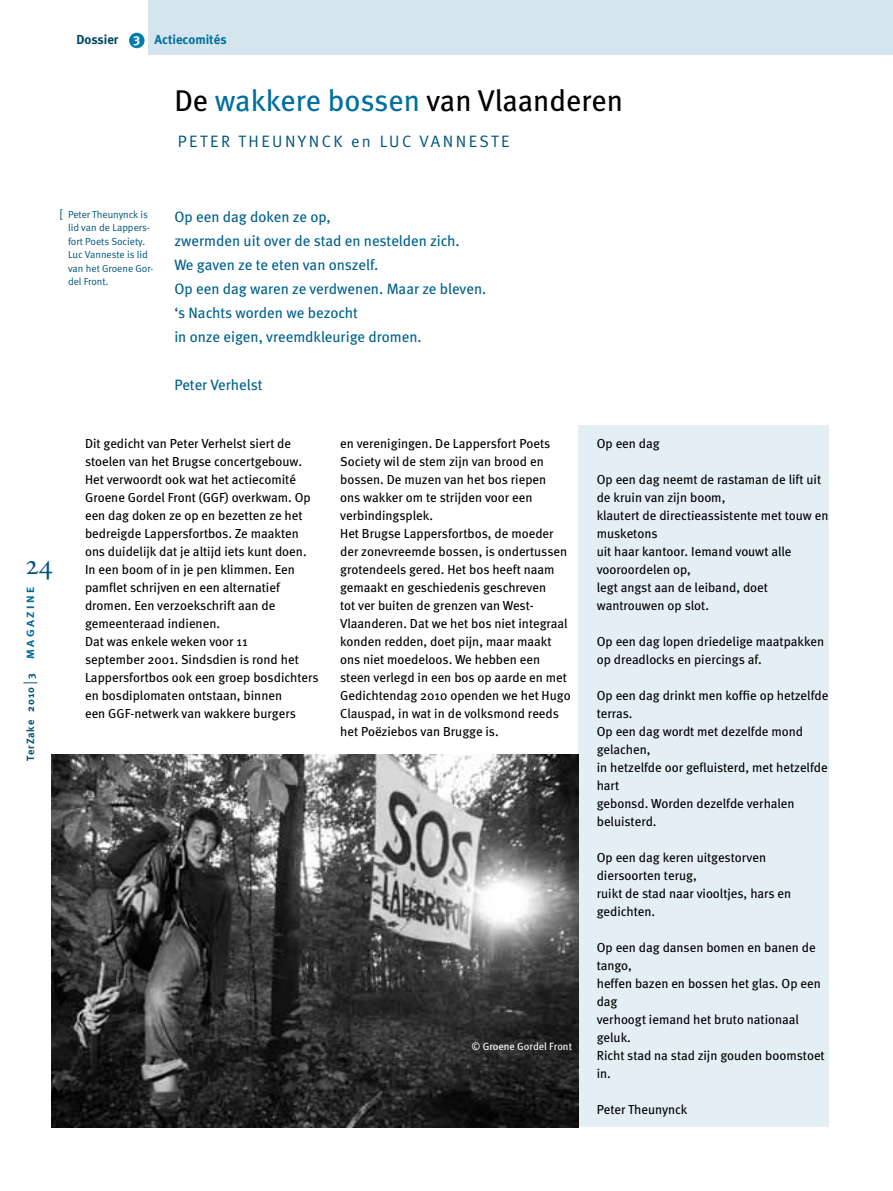
<style>
.page{position:relative;width:893px;height:1191px;background:#fff}
.page>*{position:absolute;margin:0;border:0;box-sizing:border-box;transform-origin:0 0}
.t1{font:30px "Meta";color:#000}
.t2{font:16.5px "Meta Normal";letter-spacing:.15em;color:#00547a}
.t3{font:15px/24px "Meta";color:#00628d}
.t4{font:13.05px/18px "Meta";color:#000}
.t5{font:700 13.05px "Meta";color:#006f9f}
.t6{font:10.5px "Meta";color:#fff}
.t7{font:700 10.5px "Meta";letter-spacing:.1em;color:#00547a}
.t8{font:700 10.5px "Meta";color:#006f9f;scale:1.15 1}
.t9{font:10.2px/13.5px "Meta Normal";color:#00547a}
.s1{color:#004666}
.s2{color:#fff}
.s3{color:#006f9f}
.s4{font-size:12px}
</style>
<div class="page">
<svg style="left:23px;top:682px;width:14px;height:1px"></svg>
<div style="left:129px;top:33px;width:16px;height:15px;background:#007bb0;border-radius:50%"></div>
<div style="left:578px;top:425px;width:251px;height:702px;background:#e4eff5"></div>
<div style="left:149px;top:0;width:744px;height:55px;background:#d4e5ee"></div>
<img style="left:51px;top:754px;width:527px;height:373px">
<p class="t5" style="left:77px;top:32px;width:152px"><span class="s1">Dossier</span> <span class="s2">3</span> Actiecomités</p>
<h1 class="t1" style="left:174px;top:83px;width:450px">De <span class="s3">wakkere bossen</span> van Vlaanderen</h1>
<p class="t2" style="left:178px;top:132px;width:333px">Pet er Theunynck en Luc Vannest e</p>
<p class="t8" style="left:24px;top:659px;width:64px;rotate:-90deg">magazine</p>
<p class="t7" style="left:24px;top:761px;width:89px;rotate:-90deg">TerZake 2010 3</p>
<p class="t9" style="left:68px;top:207px;width:87px;text-indent:-9px"><span class="s4">[</span> Peter Theunynck is lid van de Lappers&shy;fort Poets Society.<br>Luc Vanneste is lid van het Groene Gor&shy;del Front.</p>
<p class="t3" style="left:174px;top:205px;width:314px">Op een dag doken ze op,<br>zwermden uit over de stad en nestelden zich.<br>We gaven ze te eten van onszelf.<br>Op een dag waren ze verdwenen. Maar ze bleven. ‘s Nachts worden we bezocht<br>in onze eigen, vreemdkleurige dromen.</p>
<p class="t3" style="left:174px;top:373px;width:90px">Peter Verhelst</p>
<p class="t4" style="left:85px;top:434px;width:235px">Dit gedicht van Peter Verhelst siert de stoelen van het Brugse concertgebouw.<br>Het verwoordt ook wat het actiecomité Groene Gordel Front (GGF) overkwam. Op een dag doken ze op en bezetten ze het bedreigde Lappersfortbos. Ze maakten ons duidelijk dat je altijd iets kunt doen.<br>In een boom of in je pen klimmen. Een pamflet schrijven en een alternatief dromen. Een verzoekschrift aan de gemeenteraad indienen.<br>Dat was enkele weken voor 11<br>september 2001. Sindsdien is rond het Lappersfortbos ook een groep bosdichters en bosdiplomaten ontstaan, binnen<br>een GGF-netwerk van wakkere burgers</p>
<p class="t4" style="left:340px;top:434px;width:232px">en verenigingen. De Lappersfort Poets Society wil de stem zijn van brood en bossen. De muzen van het bos riepen<br>ons wakker om te strijden voor een verbindingsplek.<br>Het Brugse Lappersfortbos, de moeder der zonevreemde bossen, is ondertussen grotendeels gered. Het bos heeft naam gemaakt en geschiedenis geschreven<br>tot ver buiten de grenzen van West-Vlaanderen. Dat we het bos niet integraal konden redden, doet pijn, maar maakt ons niet moedeloos. We hebben een steen verlegd in een bos op aarde en met Gedichtendag 2010 openden we het Hugo Clauspad, in wat in de volksmond reeds het Poëziebos van Brugge is.</p>
<p class="t6" style="left:471px;top:1040px;width:102px">© Groene Gordel Front</p>
<p class="t4" style="left:597px;top:434px;width:64px">Op een dag</p>
<p class="t4" style="left:597px;top:470px;width:233px">Op een dag neemt de rastaman de lift uit de kruin van zijn boom,<br>klautert de directieassistente met touw en musketons<br>uit haar kantoor. Iemand vouwt alle vooroordelen op,<br>legt angst aan de leiband, doet wantrouwen op slot.</p>
<p class="t4" style="left:597px;top:632px;width:229px">Op een dag lopen driedelige maatpakken op dreadlocks en piercings af.</p>
<p class="t4" style="left:597px;top:686px;width:233px">Op een dag drinkt men koffie op hetzelfde terras.<br>Op een dag wordt met dezelfde mond gelachen,<br>in hetzelfde oor gefluisterd, met hetzelfde hart<br>gebonsd. Worden dezelfde verhalen beluisterd.</p>
<p class="t4" style="left:597px;top:848px;width:196px">Op een dag keren uitgestorven diersoorten terug,<br>ruikt de stad naar viooltjes, hars en gedichten.</p>
<p class="t4" style="left:597px;top:938px;width:230px">Op een dag dansen bomen en banen de tango,<br>heffen bazen en bossen het glas. Op een dag<br>verhoogt iemand het bruto nationaal geluk.<br>Richt stad na stad zijn gouden boomstoet in.</p>
<p class="t4" style="left:597px;top:1100px;width:92px">Peter Theunynck</p>
</div>
